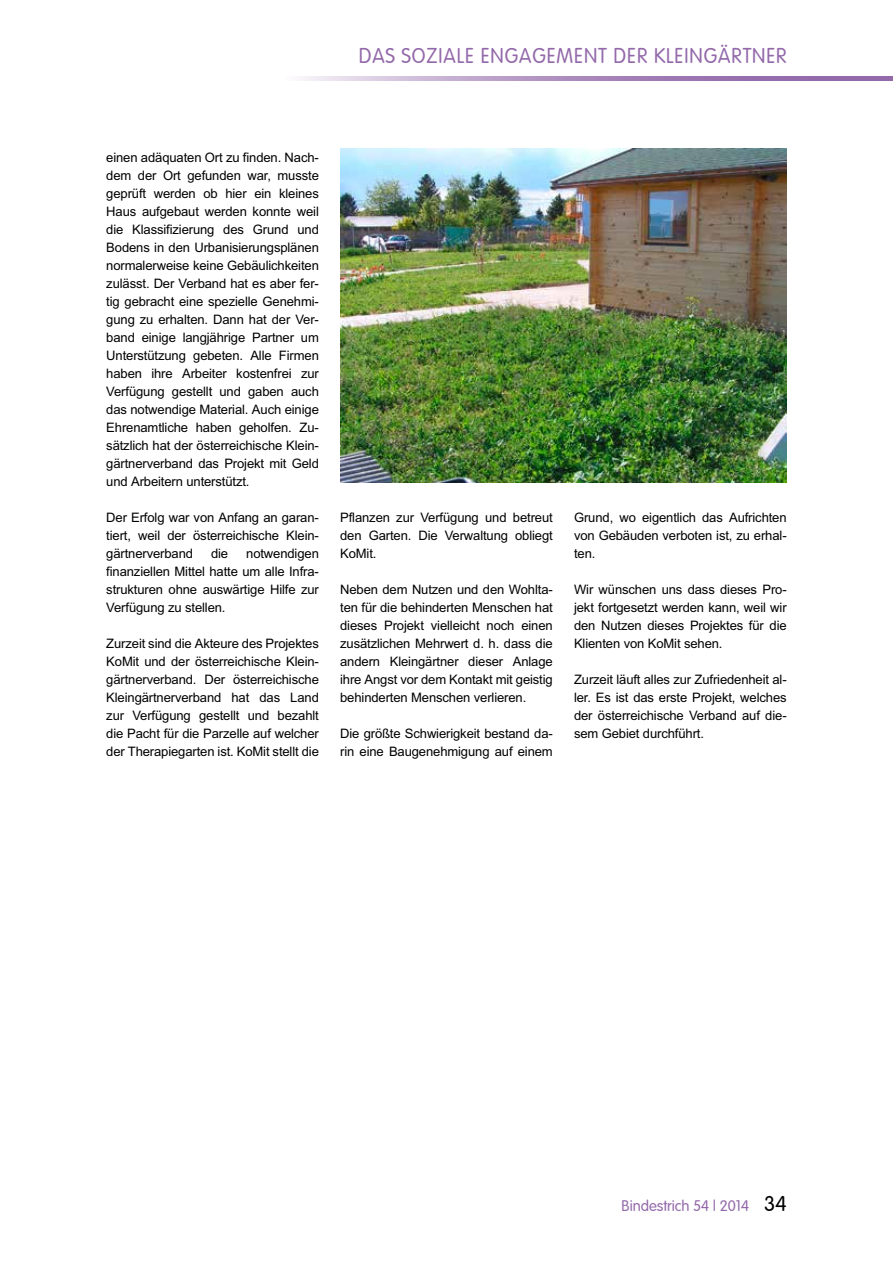
<style>
.page{position:relative;width:893px;height:1263px;background:#fff}
.page>*{position:absolute;margin:0;border:0;box-sizing:border-box;transform-origin:0 0}
.t1{font:21px "Vogue Plain";letter-spacing:.05em;color:#9369aa;scale:.95 1}
.t2{font:15px "Vogue Plain";color:#9369aa}
.t3{font:13.05px/18px "Arial";letter-spacing:-.01em;color:#000;text-align:justify}
.s1{font-size:21px;color:#000}
</style>
<div class="page">
<svg style="left:302px;top:77px;width:591px;height:4px;background:#b193c1"></svg>
<img style="left:340px;top:149px;width:446px;height:333px">
<h1 class="t1" style="left:359px;top:44px;width:452px">DAS SOZIALE ENGAGEMENT DER KLEINGÄRTNER</h1>
<p class="t3" style="left:106px;top:149px;width:214px">einen adäquaten Ort zu finden. Nach&shy;dem der Ort gefunden war, musste geprüft werden ob hier ein kleines Haus aufgebaut werden konnte weil die Klassifizierung des Grund und Bodens in den Urbanisierungsplänen normalerweise keine Gebäulichkeiten zulässt. Der Verband hat es aber fer&shy;tig gebracht eine spezielle Genehmi&shy;gung zu erhalten. Dann hat der Ver&shy;band einige langjährige Partner um Unterstützung gebeten. Alle Firmen haben ihre Arbeiter kostenfrei zur Verfügung gestellt und gaben auch das notwendige Material. Auch einige Ehrenamtliche haben geholfen. Zu&shy;sätzlich hat der österreichische Klein&shy;gärtnerverband das Projekt mit Geld und Arbeitern unterstützt.</p>
<p class="t3" style="left:106px;top:509px;width:214px">Der Erfolg war von Anfang an garan&shy;tiert, weil der österreichische Klein&shy;gärtnerverband</p>
<p class="t3" style="left:106px;top:545px;width:214px;text-indent:140px">notwendigen finanziellen Mittel hatte um alle Infra&shy;strukturen ohne auswärtige Hilfe zur Verfügung zu stellen.</p>
<p class="t3" style="left:106px;top:635px;width:214px">Zurzeit sind die Akteure des Projektes KoMit und der österreichische Klein&shy;gärtnerverband. Der österreichische Kleingärtnerverband hat das Land zur Verfügung gestellt und bezahlt die Pacht für die Parzelle auf welcher der Therapiegarten ist. KoMit stellt die</p>
<p class="t3" style="left:211px;top:545px;width:19px">die</p>
<p class="t3" style="left:340px;top:509px;width:214px">Pflanzen zur Verfügung und betreut den Garten. Die Verwaltung obliegt KoMit.</p>
<p class="t3" style="left:340px;top:581px;width:214px">Neben dem Nutzen und den Wohlta&shy;ten für die behinderten Menschen hat dieses Projekt vielleicht noch einen zusätzlichen Mehrwert d. h. dass die andern Kleingärtner dieser Anlage ihre Angst vor dem Kontakt mit geistig behinderten Menschen verlieren.</p>
<p class="t3" style="left:340px;top:725px;width:214px">Die größte Schwierigkeit bestand da&shy;rin eine Baugenehmigung auf einem</p>
<p class="t3" style="left:574px;top:509px;width:214px">Grund, wo eigentlich das Aufrichten von Gebäuden verboten ist, zu erhal&shy;ten.</p>
<p class="t3" style="left:574px;top:581px;width:214px">Wir wünschen uns dass dieses Pro&shy;jekt fortgesetzt werden kann, weil wir den Nutzen dieses Projektes für die Klienten von KoMit sehen.</p>
<p class="t3" style="left:574px;top:671px;width:214px">Zurzeit läuft alles zur Zufriedenheit al&shy;ler. Es ist das erste Projekt, welches der österreichische Verband auf die&shy;sem Gebiet durchführt.</p>
<p class="t2" style="left:622px;top:1197px;width:167px">Bindestrich 54 | 2014 <span class="s1">34</span></p>
</div>
